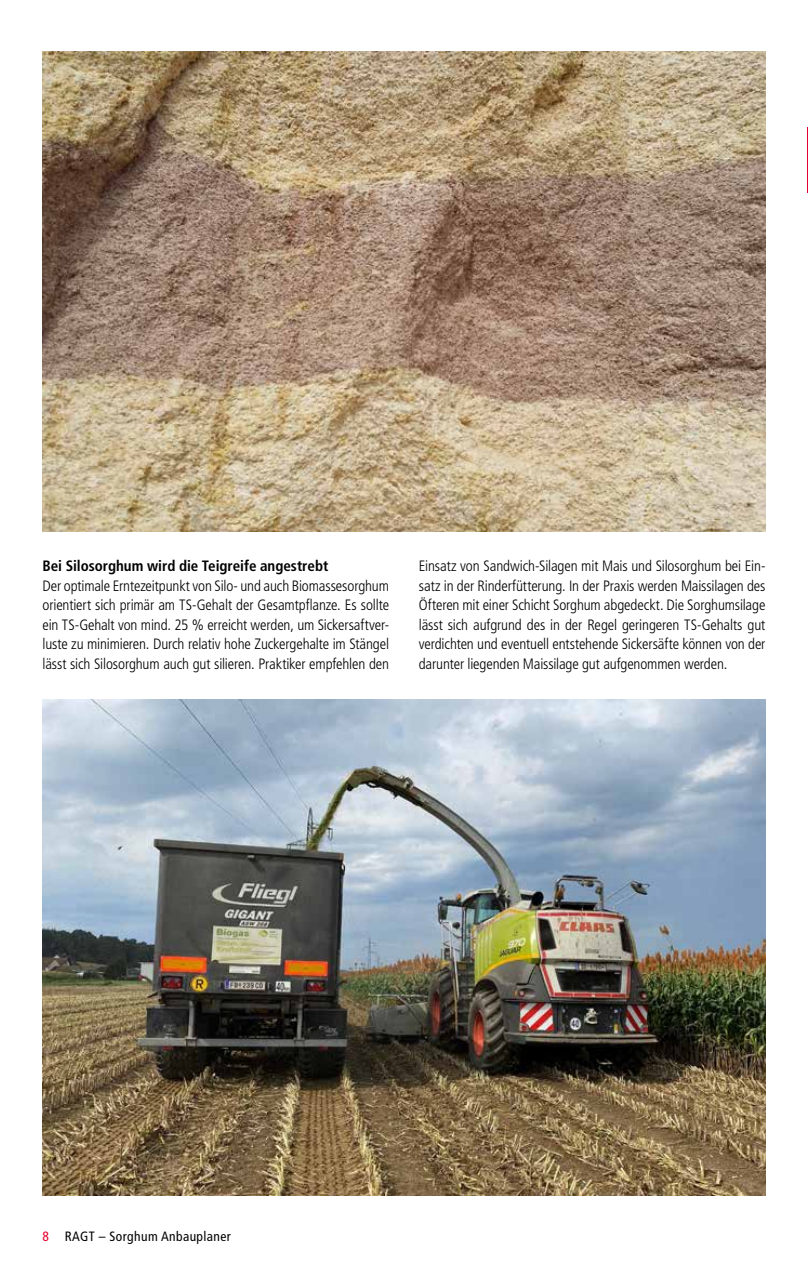
<style>
.page{position:relative;width:808px;height:1263px;background:#fff}
.page>*{position:absolute;margin:0;border:0;box-sizing:border-box;transform-origin:0 0}
.t1{font:300 condensed 15px/19.5px "Frutiger LT Std";letter-spacing:-.01em;color:#000;text-align:justify}
.t2{font:700 condensed 15px "Frutiger LT Std";letter-spacing:-.005em;color:#000}
.t3{font:condensed 13.5px "Frutiger LT Std";letter-spacing:.03em;color:#000}
.s1{color:#e4002c}
</style>
<div class="page">
<hr style="left:807px;top:128px;width:1px;height:65px;background:#e4002c">
<img style="left:43px;top:699px;width:722px;height:496px">
<img style="left:43px;top:51px;width:722px;height:480px">
<p class="t2" style="left:43px;top:557px;width:287px">Bei Silosorghum wird die Teigreife angestrebt</p>
<p class="t1" style="left:43px;top:576px;width:348px">Der optimale Erntezeitpunkt von Silo- und auch Biomassesorghum orientiert sich primär am TS-Gehalt der Gesamtpflanze. Es sollte ein TS-Gehalt von mind. 25 % erreicht werden, um Sickersaftver&shy;luste zu minimieren. Durch relativ hohe Zuckergehalte im Stängel lässt sich Silosorghum auch gut silieren. Praktiker empfehlen den</p>
<p class="t1" style="left:419px;top:557px;width:348px">Einsatz von Sandwich-Silagen mit Mais und Silosorghum bei Ein&shy;satz in der Rinderfütterung. In der Praxis werden Maissilagen des Öfteren mit einer Schicht Sorghum abgedeckt. Die Sorghumsilage lässt sich aufgrund des in der Regel geringeren TS-Gehalts gut verdichten und eventuell entstehende Sickersäfte können von der darunter liegenden Maissilage gut aufgenommen werden.</p>
<p class="t3" style="left:43px;top:1228px;width:190px"><span class="s1">8</span> RAGT – Sorghum Anbauplaner</p>
</div>
